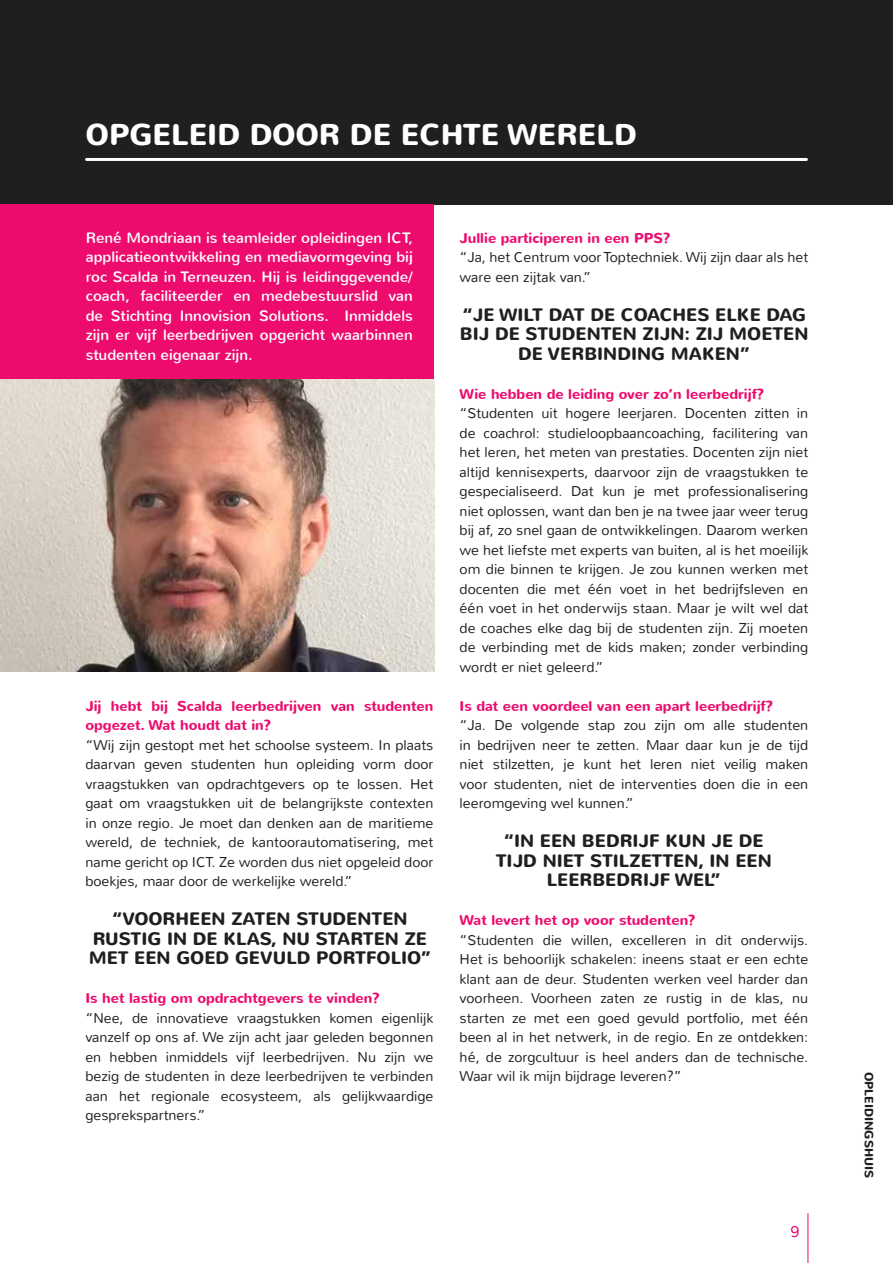
<style>
.page{position:relative;width:893px;height:1263px;background:#fff}
.page>*{position:absolute;margin:0;border:0;box-sizing:border-box;transform-origin:0 0}
.t1{font:700 30px "Nunito";color:#fff}
.t2{font:700 18px/19.5px "Nunito";color:#1e1f1e;text-align:center}
.t3{font:300 15.75px "Nunito";color:#ed0c6e}
.t4{font:15px/19.5px "Nunito";color:#fff;text-align:justify}
.t5{font:300 14.25px/19.5px "Nunito";color:#1e1f1e;text-align:justify}
.t6{font:700 14.25px/19.5px "Nunito";color:#ed0c6e}
.t7{font:700 12px "Nunito";color:#1e1f1e}
</style>
<div class="page">
<hr style="left:807px;top:1213px;width:1px;height:50px;background:#ed0c6e">
<div style="left:0;top:0;width:893px;height:204px;background:#1e1f1e"></div>
<hr style="left:87px;top:158px;width:719px;height:3px;background:#fff">
<div style="left:1px;top:204px;width:433px;height:175px;background:#ed0c6e"></div>
<img style="left:1px;top:379px;width:433px;height:293px">
<h1 class="t1" style="left:85px;top:115px;width:553px">OPGELEID DOOR DE ECHTE WERELD</h1>
<p class="t4" style="left:86px;top:228px;width:329px">René Mondriaan is teamleider opleidingen ICT, applicatieontwikkeling en mediavormgeving bij roc Scalda in Terneuzen. Hij is leidinggevende/ coach, faciliteerder en medebestuurslid van de Stichting Innovision Solutions. Inmiddels zijn er vijf leerbedrijven opgericht waarbinnen studenten eigenaar zijn.</p>
<p class="t6" style="left:85px;top:696px;width:349px">Jij hebt bij Scalda leerbedrijven van studenten opgezet. Wat houdt dat in?</p>
<p class="t5" style="left:85px;top:735px;width:350px">“Wij zijn gestopt met het schoolse systeem. In plaats daarvan geven studenten hun opleiding vorm door vraagstukken van opdrachtgevers op te lossen. Het gaat om vraagstukken uit de belangrijkste contexten in onze regio. Je moet dan denken aan de maritieme wereld, de techniek, de kantoorautomatisering, met name gericht op ICT. Ze worden dus niet opgeleid door boekjes, maar door de werkelijke wereld.”</p>
<p class="t2" style="left:89px;top:910px;width:344px">“VOORHEEN ZATEN STUDENTEN<br>RUSTIG IN DE KLAS, NU STARTEN ZE<br>MET EEN GOED GEVULD PORTFOLIO”</p>
<p class="t6" style="left:85px;top:989px;width:296px">Is het lastig om opdrachtgevers te vinden?</p>
<p class="t5" style="left:85px;top:1008px;width:349px">“Nee, de innovatieve vraagstukken komen eigenlijk vanzelf op ons af. We zijn acht jaar geleden begonnen en hebben inmiddels vijf leerbedrijven. Nu zijn we bezig de studenten in deze leerbedrijven te verbinden aan het regionale ecosysteem, als gelijkwaardige gesprekspartners.”</p>
<p class="t6" style="left:460px;top:228px;width:212px">Jullie participeren in een PPS?</p>
<p class="t5" style="left:460px;top:248px;width:350px">“Ja, het Centrum voor Toptechniek. Wij zijn daar als het ware een zijtak van.”</p>
<p class="t2" style="left:460px;top:305px;width:350px">“JE WILT DAT DE COACHES ELKE DAG<br>BIJ DE STUDENTEN ZIJN: ZIJ MOETEN<br>DE VERBINDING MAKEN”</p>
<p class="t6" style="left:460px;top:384px;width:306px">Wie hebben de leiding over zo’n leerbedrijf?</p>
<p class="t5" style="left:460px;top:404px;width:350px">“Studenten uit hogere leerjaren. Docenten zitten in de coachrol: studieloopbaancoaching, facilitering van het leren, het meten van prestaties. Docenten zijn niet altijd kennisexperts, daarvoor zijn de vraagstukken te gespecialiseerd. Dat kun je met professionalisering niet oplossen, want dan ben je na twee jaar weer terug bij af, zo snel gaan de ontwikkelingen. Daarom werken we het liefste met experts van buiten, al is het moeilijk om die binnen te krijgen. Je zou kunnen werken met docenten die met één voet in het bedrijfsleven en één voet in het onderwijs staan. Maar je wilt wel dat de coaches elke dag bij de studenten zijn. Zij moeten de verbinding met de kids maken; zonder verbinding wordt er niet geleerd.”</p>
<p class="t6" style="left:460px;top:696px;width:315px">Is dat een voordeel van een apart leerbedrijf?</p>
<p class="t5" style="left:460px;top:716px;width:350px">“Ja. De volgende stap zou zijn om alle studenten in bedrijven neer te zetten. Maar daar kun je de tijd niet stilzetten, je kunt het leren niet veilig maken voor studenten, niet de interventies doen die in een leeromgeving wel kunnen.”</p>
<p class="t2" style="left:496px;top:832px;width:277px">“IN EEN BEDRIJF KUN JE DE<br>TIJD NIET STILZETTEN, IN EEN<br>LEERBEDRIJF WEL”</p>
<p class="t6" style="left:460px;top:911px;width:238px">Wat levert het op voor studenten?</p>
<p class="t5" style="left:460px;top:930px;width:350px">“Studenten die willen, excelleren in dit onderwijs.<br>Het is behoorlijk schakelen: ineens staat er een echte klant aan de deur. Studenten werken veel harder dan voorheen. Voorheen zaten ze rustig in de klas, nu starten ze met een goed gevuld portfolio, met één been al in het netwerk, in de regio. En ze ontdekken: hé, de zorgcultuur is heel anders dan de technische.<br>Waar wil ik mijn bijdrage leveren?”</p>
<p class="t3" style="left:790px;top:1222px;width:10px">9</p>
<p class="t7" style="left:877px;top:1072px;width:108px;rotate:90deg">OPLEIDINGSHUIS</p>
</div>
